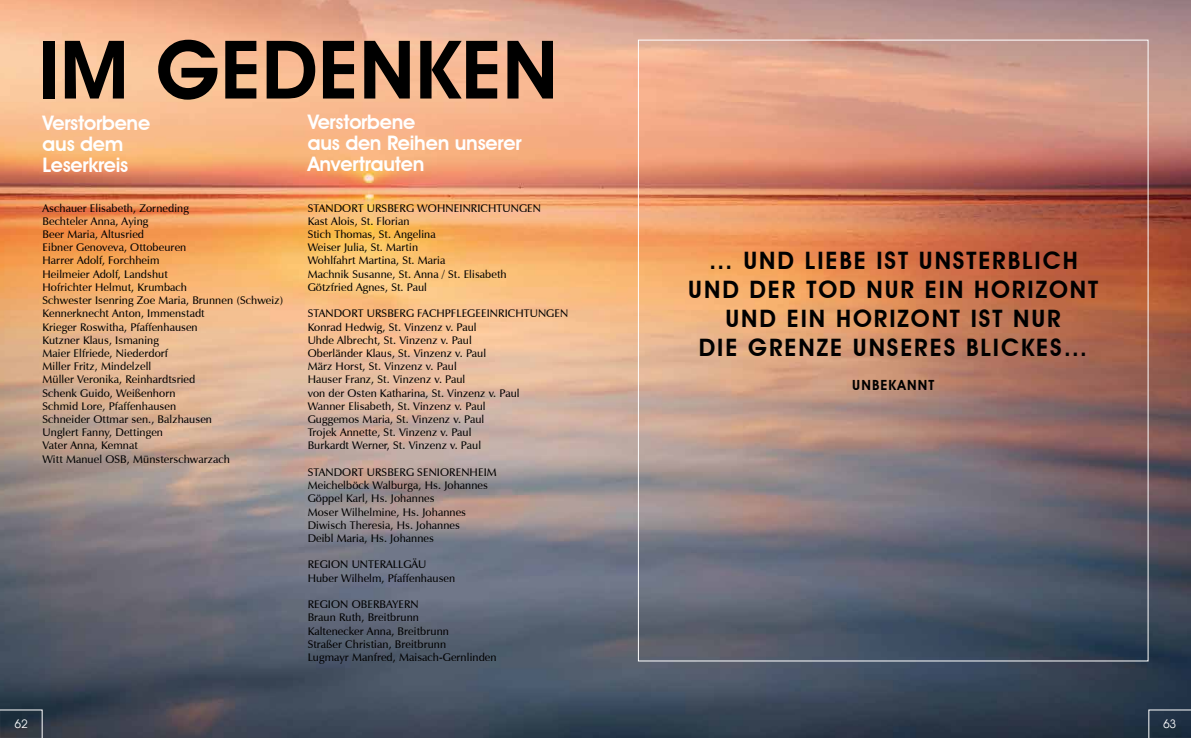
<style>
.page{position:relative;width:1191px;height:738px;background:#fff}
.page>*{position:absolute;margin:0;border:0;box-sizing:border-box;transform-origin:0 0}
.t1{font:600 81px "Avant Garde IT Cby BT";letter-spacing:.01em;color:#000}
.t2{font:600 24px/28.8px "Avant Garde IT Cby BT";letter-spacing:.08em;color:#000;text-align:center}
.t3{font:600 20px/21px "Avant Garde IT Cby BT";letter-spacing:-.01em;color:#fff}
.t4{font:600 14px "Avant Garde IT Cby BT";letter-spacing:.08em;color:#000}
.t5{font:12px "Avant Garde Bk BT Book";color:#fff}
.t6{font:600 11px/13.2px "Zapf Humanist 601 BT";letter-spacing:.01em;color:#000}
</style>
<div class="page">
<img style="left:0;top:0;width:1191px;height:737px">
<svg style="left:0;top:709px;width:43px;height:28px"></svg>
<svg style="left:1148px;top:709px;width:43px;height:28px"></svg>
<h1 class="t1" style="left:38px;top:36px;width:521px">IM GEDENKEN</h1>
<h3 class="t3" style="left:43px;top:113px;width:109px">Verstorbene aus dem<br>Leserkreis</h3>
<p class="t6" style="left:43px;top:202px;width:242px">Aschauer Elisabeth, Zorneding<br>Bechteler Anna, Aying<br>Beer Maria, Altusried<br>Eibner Genoveva, Ottobeuren<br>Harrer Adolf, Forchheim<br>Heilmeier Adolf, Landshut<br>Hofrichter Helmut, Krumbach<br>Schwester Isenring Zoe Maria, Brunnen (Schweiz)<br>Kennerknecht Anton, Immenstadt<br>Krieger Roswitha, Pfaffenhausen<br>Kutzner Klaus, Ismaning<br>Maier Elfriede, Niederdorf<br>Miller Fritz, Mindelzell<br>Müller Veronika, Reinhardtsried<br>Schenk Guido, Weißenhorn<br>Schmid Lore, Pfaffenhausen<br>Schneider Ottmar sen., Balzhausen<br>Unglert Fanny, Dettingen<br>Vater Anna, Kemnat<br>Witt Manuel OSB, Münsterschwarzach</p>
<h3 class="t3" style="left:308px;top:112px;width:215px">Verstorbene<br>aus den Reihen unserer<br>Anvertrauten</h3>
<p class="t6" style="left:308px;top:202px;width:235px">STANDORT URSBERG WOHNEINRICHTUNGEN<br>Kast Alois, St. Florian<br>Stich Thomas, St. Angelina<br>Weiser Julia, St. Martin<br>Wohlfahrt Martina, St. Maria<br>Machnik Susanne, St. Anna / St. Elisabeth<br>Götzfried Agnes, St. Paul</p>
<p class="t6" style="left:308px;top:308px;width:262px">STANDORT URSBERG FACHPFLEGEEINRICHTUNGEN Konrad Hedwig, St. Vinzenz v. Paul<br>Uhde Albrecht, St. Vinzenz v. Paul<br>Oberländer Klaus, St. Vinzenz v. Paul<br>März Horst, St. Vinzenz v. Paul<br>Hauser Franz, St. Vinzenz v. Paul<br>von der Osten Katharina, St. Vinzenz v. Paul<br>Wanner Elisabeth, St. Vinzenz v. Paul<br>Guggemos Maria, St. Vinzenz v. Paul<br>Trojek Annette, St. Vinzenz v. Paul<br>Burkardt Werner, St. Vinzenz v. Paul</p>
<p class="t6" style="left:308px;top:466px;width:191px">STANDORT URSBERG SENIORENHEIM<br>Meichelböck Walburga, Hs. Johannes<br>Göppel Karl, Hs. Johannes<br>Moser Wilhelmine, Hs. Johannes<br>Diwisch Theresia, Hs. Johannes<br>Deibl Maria, Hs. Johannes</p>
<p class="t6" style="left:308px;top:558px;width:149px">REGION UNTERALLGÄU<br>Huber Wilhelm, Pfaffenhausen</p>
<p class="t6" style="left:308px;top:598px;width:190px">REGION OBERBAYERN<br>Braun Ruth, Breitbrunn<br>Kaltenecker Anna, Breitbrunn<br>Straßer Christian, Breitbrunn<br>Lugmayr Manfred, Maisach-Gernlinden</p>
<h2 class="t2" style="left:688px;top:248px;width:411px">… UND LIEBE IST UNSTERBLICH<br>UND DER TOD NUR EIN HORIZONT<br>UND EIN HORIZONT IST NUR<br>DIE GRENZE UNSERES BLICKES…</h2>
<p class="t4" style="left:852px;top:378px;width:83px">UNBEKANNT</p>
<p class="t5" style="left:15px;top:719px;width:15px">62</p>
<p class="t5" style="left:1163px;top:719px;width:15px">63</p>
</div>
